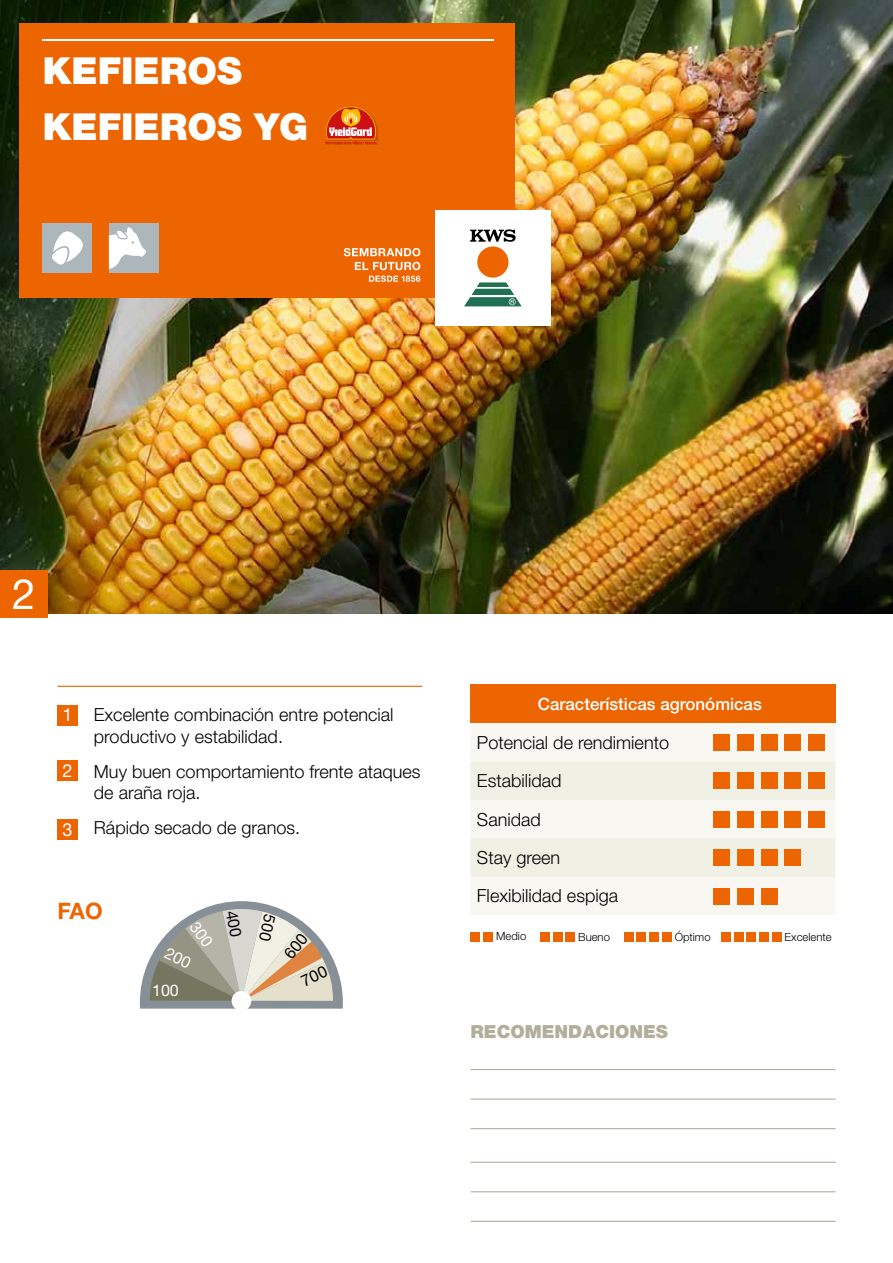
<style>
.page{position:relative;width:893px;height:1263px;background:#fff}
.page>*{position:absolute;margin:0;border:0;box-sizing:border-box;transform-origin:0 0}
.t1{font:42px "Helvetica Neue LT Std";color:#fff}
.t2{font:900 37.2px/56.2px "Helvetica Neue LT Std";color:#fff}
.t3{font:700 22.65px "Helvetica Neue LT Std";color:#ec6500}
.t4{font:300 18px/38.4px "Helvetica Neue LT Std";color:#000}
.t5{font:900 18px "Helvetica Neue LT Std";color:#b1af9b}
.t6{font:18px "Helvetica Neue LT Std";color:#fff}
.t7{font:500 16.95px "Helvetica Neue LT Std";color:#fff}
.t8{font:16.05px "Helvetica Neue LT Std";color:#fff}
.t9{font:300 11.25px "Helvetica Neue LT Std";color:#000}
</style>
<div class="page">
<img style="left:0;top:0;width:893px;height:613px">
<div style="left:471px;top:685px;width:365px;height:38px;background:#ec6500"></div>
<div style="left:471px;top:723px;width:364px;height:192px;background:#f8f7f2"></div>
<svg style="left:471px;top:761px;width:365px;height:116px"></svg>
<div style="left:714px;top:734px;width:16px;height:16px;background:#ec6500"></div>
<div style="left:737px;top:734px;width:16px;height:16px;background:#ec6500"></div>
<div style="left:761px;top:734px;width:16px;height:16px;background:#ec6500"></div>
<div style="left:784px;top:734px;width:16px;height:16px;background:#ec6500"></div>
<div style="left:808px;top:734px;width:16px;height:16px;background:#ec6500"></div>
<div style="left:714px;top:773px;width:16px;height:16px;background:#ec6500"></div>
<div style="left:737px;top:773px;width:16px;height:16px;background:#ec6500"></div>
<div style="left:761px;top:773px;width:16px;height:16px;background:#ec6500"></div>
<div style="left:784px;top:773px;width:16px;height:16px;background:#ec6500"></div>
<div style="left:808px;top:773px;width:16px;height:16px;background:#ec6500"></div>
<div style="left:714px;top:811px;width:16px;height:16px;background:#ec6500"></div>
<div style="left:737px;top:811px;width:16px;height:16px;background:#ec6500"></div>
<div style="left:761px;top:811px;width:16px;height:16px;background:#ec6500"></div>
<div style="left:784px;top:811px;width:16px;height:16px;background:#ec6500"></div>
<div style="left:808px;top:811px;width:16px;height:16px;background:#ec6500"></div>
<div style="left:714px;top:849px;width:16px;height:16px;background:#ec6500"></div>
<div style="left:737px;top:849px;width:16px;height:16px;background:#ec6500"></div>
<div style="left:761px;top:849px;width:16px;height:16px;background:#ec6500"></div>
<div style="left:784px;top:849px;width:16px;height:16px;background:#ec6500"></div>
<div style="left:714px;top:888px;width:16px;height:16px;background:#ec6500"></div>
<div style="left:737px;top:888px;width:16px;height:16px;background:#ec6500"></div>
<div style="left:761px;top:888px;width:16px;height:16px;background:#ec6500"></div>
<div style="left:471px;top:932px;width:9px;height:9px;background:#ec6500"></div>
<div style="left:483px;top:932px;width:10px;height:9px;background:#ec6500"></div>
<div style="left:540px;top:932px;width:9px;height:9px;background:#ec6500"></div>
<div style="left:553px;top:932px;width:9px;height:9px;background:#ec6500"></div>
<div style="left:565px;top:932px;width:10px;height:9px;background:#ec6500"></div>
<div style="left:636px;top:932px;width:10px;height:9px;background:#ec6500"></div>
<div style="left:624px;top:932px;width:9px;height:9px;background:#ec6500"></div>
<div style="left:649px;top:932px;width:10px;height:9px;background:#ec6500"></div>
<div style="left:662px;top:932px;width:10px;height:9px;background:#ec6500"></div>
<div style="left:746px;top:932px;width:10px;height:9px;background:#ec6500"></div>
<div style="left:734px;top:932px;width:9px;height:9px;background:#ec6500"></div>
<div style="left:721px;top:932px;width:9px;height:9px;background:#ec6500"></div>
<div style="left:759px;top:932px;width:10px;height:9px;background:#ec6500"></div>
<div style="left:772px;top:932px;width:10px;height:9px;background:#ec6500"></div>
<hr style="left:471px;top:1069px;width:365px;height:1px;background:#b1af9b">
<hr style="left:471px;top:1162px;width:365px;height:1px;background:#b1af9b">
<hr style="left:471px;top:1098px;width:365px;height:2px;background:#b1af9b">
<hr style="left:471px;top:1191px;width:365px;height:1px;background:#b1af9b">
<hr style="left:471px;top:1128px;width:365px;height:1px;background:#b1af9b">
<hr style="left:471px;top:1221px;width:365px;height:1px;background:#b1af9b">
<div style="left:57px;top:705px;width:21px;height:20px;background:#ec6500"></div>
<div style="left:57px;top:760px;width:21px;height:21px;background:#ec6500"></div>
<hr style="left:57px;top:686px;width:365px;height:1px;background:#ec6500">
<div style="left:57px;top:819px;width:21px;height:21px;background:#ec6500"></div>
<div style="left:19px;top:23px;width:495px;height:275px;background:#ec6500"></div>
<div style="left:435px;top:210px;width:115px;height:116px;background:#fff"></div>
<svg style="left:464px;top:282px;width:58px;height:24px"></svg>
<div style="left:477px;top:246px;width:31px;height:32px;background:#ec6500;border-radius:50%"></div>
<svg style="left:470px;top:229px;width:46px;height:13px"></svg>
<svg style="left:344px;top:248px;width:76px;height:8px"></svg>
<svg style="left:355px;top:262px;width:65px;height:20px"></svg>
<div style="left:109px;top:223px;width:50px;height:50px;background:#acb6bb"></div>
<svg style="left:109px;top:227px;width:37px;height:42px"></svg>
<div style="left:43px;top:223px;width:49px;height:50px;background:#acb6bb"></div>
<svg style="left:52px;top:231px;width:31px;height:34px"></svg>
<div style="left:326px;top:107px;width:53px;height:38px;background:#000;opacity:.2"></div>
<svg style="left:325px;top:106px;width:53px;height:38px"></svg>
<hr style="left:43px;top:39px;width:451px;height:1px;background:#fff">
<div style="left:0;top:570px;width:48px;height:47px;background:#ec6500"></div>
<svg style="left:140px;top:901px;width:203px;height:108px"></svg>
<h2 class="t2" style="left:43px;top:42px;width:267px">KEFIEROS<br>KEFIEROS YG</h2>
<h1 class="t1" style="left:12px;top:569px;width:25px">2</h1>
<p class="t6" style="left:63px;top:704px;width:12px">1</p>
<p class="t6" style="left:63px;top:760px;width:12px">2</p>
<p class="t6" style="left:63px;top:819px;width:12px">3</p>
<p class="t4" style="left:94px;top:704px;width:301px;line-height:21.8px">Excelente combinación entre potencial productivo y estabilidad.</p>
<p class="t4" style="left:94px;top:760px;width:328px;line-height:21.8px">Muy buen comportamiento frente ataques de araña roja.</p>
<p class="t4" style="left:94px;top:808px;width:208px">Rápido secado de granos.</p>
<p class="t3" style="left:57px;top:896px;width:47px">FAO</p>
<p class="t8" style="left:152px;top:981px;width:28px">100</p>
<p class="t7" style="left:538px;top:694px;width:225px">Características agronómicas</p>
<p class="t4" style="left:477px;top:723px;width:194px">Potencial de rendimiento<br>Estabilidad<br>Sanidad<br>Stay green<br>Flexibilidad espiga</p>
<p class="t9" style="left:496px;top:929px;width:32px">Medio</p>
<p class="t9" style="left:578px;top:930px;width:33px">Bueno</p>
<p class="t9" style="left:675px;top:930px;width:37px">Óptimo</p>
<p class="t9" style="left:785px;top:930px;width:49px">Excelente</p>
<p class="t5" style="left:471px;top:1020px;width:199px">RECOMENDACIONES</p>
</div>
